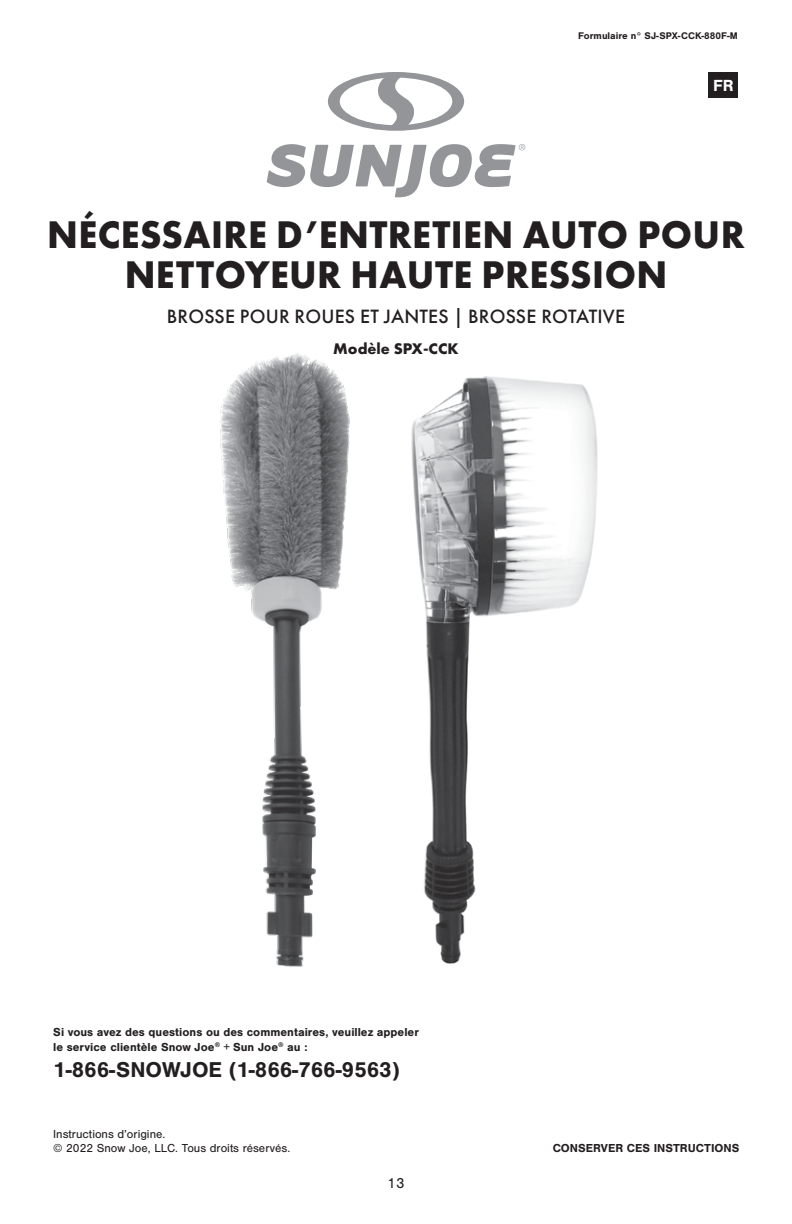
<style>
.page{position:relative;width:792px;height:1224px;background:#fff}
.page>*{position:absolute;margin:0;border:0;box-sizing:border-box;transform-origin:0 0}
.t1{font:700 40px/40px "Futura PT";letter-spacing:.01em;color:#231f20;text-align:center;scale:.96 1}
.t2{font:700 22.2px "Nimbus San";color:#231f20}
.t3{font:500 20px "Futura PT";letter-spacing:.01em;color:#231f20}
.t4{font:700 16.6px "Nimbus San";color:#fff}
.t5{font:700 16px "Futura PT";color:#231f20}
.t6{font:15px "Nimbus San";color:#231f20}
.t7{font:700 12px/14.4px "Nimbus San";color:#231f20}
.t8{font:12px/14.4px "Nimbus San";color:#231f20}
.t9{font:700 10px "Nimbus San";color:#231f20}
</style>
<div class="page">
<div style="left:709px;top:72px;width:29px;height:26px;background:#231f20"></div>
<svg style="left:267px;top:144px;width:258px;height:53px"></svg>
<svg style="left:328px;top:72px;width:136px;height:59px"></svg>
<img style="left:411px;top:376px;width:187px;height:588px">
<img style="left:220px;top:353px;width:130px;height:614px">
<p class="t9" style="left:578px;top:30px;width:161px">Formulaire n° SJ-SPX-CCK-880F-M</p>
<h3 class="t4" style="left:713px;top:76px;width:22px">FR</h3>
<h1 class="t1" style="left:47px;top:214px;width:728px">NÉCESSAIRE D’ENTRETIEN AUTO POUR<br>NETTOYEUR HAUTE PRESSION</h1>
<h3 class="t3" style="left:167px;top:304px;width:460px">BROSSE POUR ROUES ET JANTES | BROSSE ROTATIVE</h3>
<h3 class="t5" style="left:333px;top:338px;width:127px">Modèle SPX-CCK</h3>
<p class="t7" style="left:53px;top:1025px;width:367px">Si vous avez des questions ou des commentaires, veuillez appeler le service clientèle Snow Joe<sup>®</sup> + Sun Joe<sup>®</sup> au :</p>
<h2 class="t2" style="left:53px;top:1057px;width:348px">1-866-SNOWJOE (1-866-766-9563)</h2>
<p class="t8" style="left:53px;top:1127px;width:239px">Instructions d’origine.<br>© 2022 Snow Joe, LLC. Tous droits réservés.</p>
<p class="t6" style="left:388px;top:1175px;width:18px">13</p>
<p class="t7" style="left:553px;top:1141px;width:188px">CONSERVER CES INSTRUCTIONS</p>
</div>
